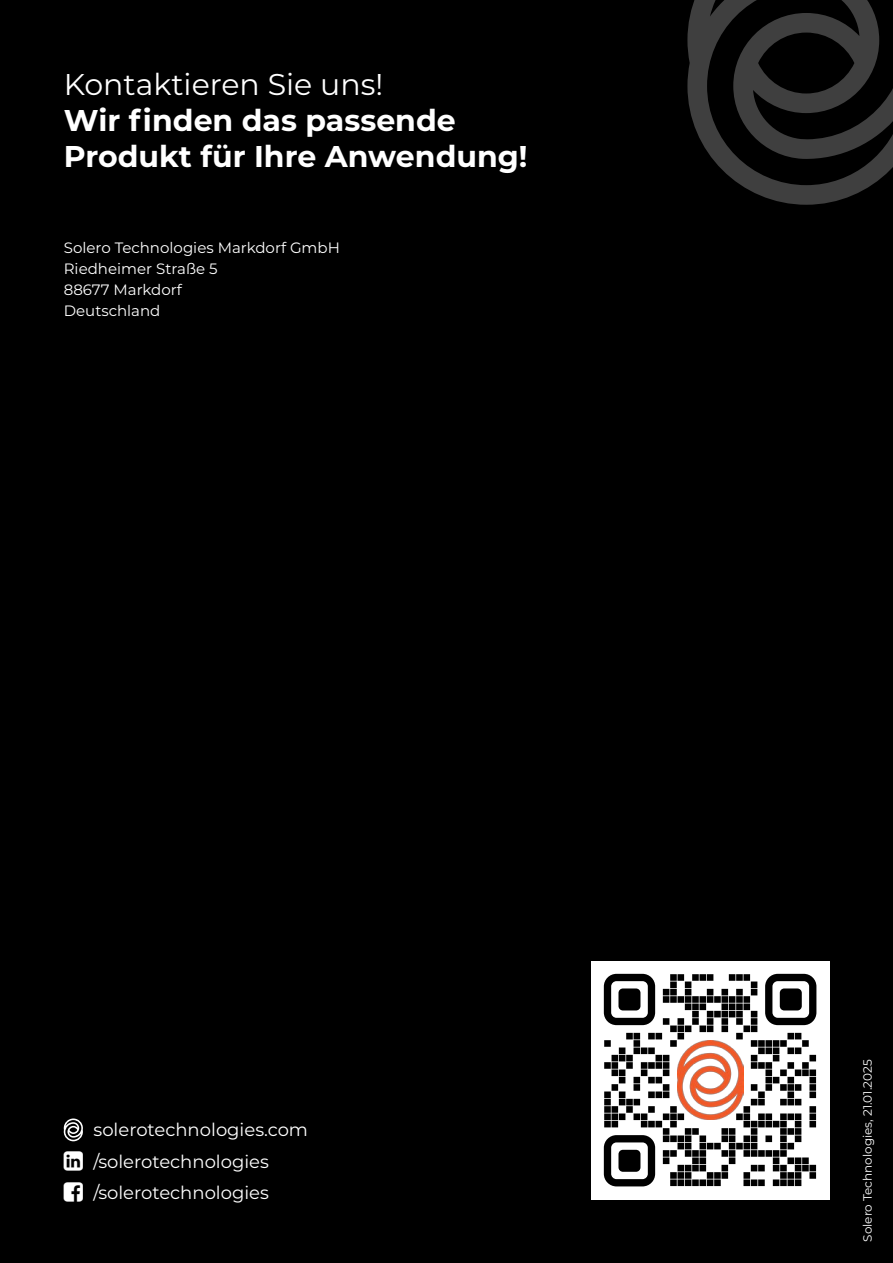
<style>
.page{position:relative;width:893px;height:1263px;background:#000}
.page>*{position:absolute;margin:0;border:0;box-sizing:border-box;transform-origin:0 0}
.t1{font:700 30px/36px "Montserrat";color:#fff}
.t2{font:30px "Montserrat";color:#fff}
.t3{font:18px/31.5px "Montserrat";color:#fff}
.t4{font:15px/21px "Montserrat";color:#fff}
.t5{font:12px "Montserrat";color:#fff}
</style>
<div class="page">
<svg style="left:687px;top:0;width:206px;height:205px"></svg>
<svg style="left:64px;top:1118px;width:19px;height:23px"></svg>
<svg style="left:591px;top:961px;width:238px;height:238px;fill:#fff"></svg>
<img style="left:677px;top:1041px;width:66px;height:78px">
<svg style="left:604px;top:974px;width:212px;height:58px"></svg>
<h1 class="t2" style="left:64px;top:64px;width:321px">Kontaktieren Sie uns!</h1>
<h1 class="t1" style="left:64px;top:101px;width:465px">Wir finden das passende<br>Produkt für Ihre Anwendung!</h1>
<p class="t4" style="left:64px;top:236px;width:278px">Solero Technologies Markdorf GmbH<br>Riedheimer Straße 5<br>88677 Markdorf<br>Deutschland</p>
<p class="t3" style="left:94px;top:1113px;width:216px">solerotechnologies.com /solerotechnologies /solerotechnologies</p>
<p class="t5" style="left:859px;top:1242px;width:184px;rotate:-90deg">Solero Technologies, 21.01.2025</p>
</div>
